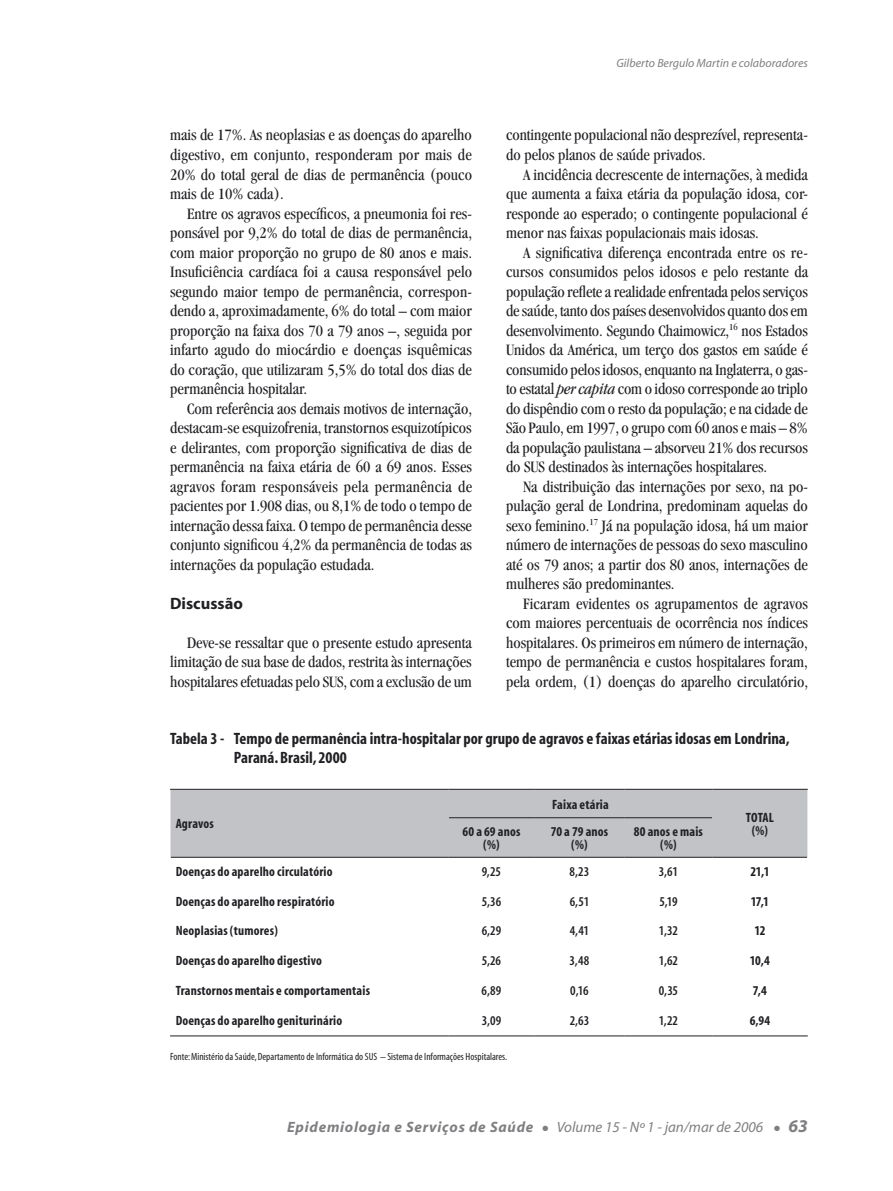
<style>
.page{position:relative;width:893px;height:1191px;background:#fff}
.page>*{position:absolute;margin:0;border:0;box-sizing:border-box;transform-origin:0 0}
.t1{font:italic 700 18px "Myriad";color:#7f7f83}
.t2{font:condensed 16.5px/19.5px "Garamond";color:#212125;text-align:justify}
.t3{font:700 condensed 16.5px/19.5px "Myriad";color:#212125}
.t4{font:700 16.5px "Myriad";color:#212125}
.t5{font:italic 700 15px "Myriad";letter-spacing:.05em;color:#7f7f83}
.t6{font:700 condensed 13.5px/13.5px "Myriad";letter-spacing:.01em;color:#212125;text-align:center}
.t7{font:600 condensed 13.5px "Myriad";color:#212125}
.t8{font:italic 12px "Myriad";color:#7f7f83}
.t9{font:condensed 10.5px "Myriad";color:#212125}
.s1{font-style:italic}
.s2{font-family:"Garamond"}
.s3{font-weight:400}
</style>
<div class="page">
<div style="left:170px;top:790px;width:637px;height:67px;background:#c2c3c6"></div>
<hr style="left:170px;top:789px;width:279px;height:1px;background:#212125">
<hr style="left:449px;top:789px;width:85px;height:1px;background:#212125">
<hr style="left:534px;top:789px;width:91px;height:1px;background:#212125">
<hr style="left:625px;top:789px;width:87px;height:1px;background:#212125">
<hr style="left:712px;top:789px;width:96px;height:1px;background:#212125">
<hr style="left:449px;top:817px;width:85px;height:1px;background:#212125">
<hr style="left:534px;top:817px;width:91px;height:1px;background:#212125">
<hr style="left:625px;top:817px;width:87px;height:1px;background:#212125">
<hr style="left:171px;top:857px;width:278px;height:1px;background:#212125">
<hr style="left:449px;top:857px;width:85px;height:1px;background:#212125">
<hr style="left:534px;top:857px;width:91px;height:1px;background:#212125">
<hr style="left:625px;top:857px;width:87px;height:1px;background:#212125">
<hr style="left:712px;top:857px;width:95px;height:1px;background:#212125">
<hr style="left:170px;top:1035px;width:279px;height:1px;background:#212125">
<hr style="left:449px;top:1035px;width:85px;height:1px;background:#212125">
<hr style="left:534px;top:1035px;width:91px;height:1px;background:#212125">
<hr style="left:625px;top:1035px;width:87px;height:1px;background:#212125">
<hr style="left:712px;top:1035px;width:96px;height:1px;background:#212125">
<p class="t2" style="left:170px;top:125px;width:303px">mais de 17%. As neoplasias e as doenças do aparelho digestivo, em conjunto, responderam por mais de 20% do total geral de dias de permanência (pouco mais de 10% cada).</p>
<p class="t2" style="left:170px;top:203px;width:303px;text-indent:17px">Entre os agravos específicos, a pneumonia foi res&shy;ponsável por 9,2% do total de dias de permanência, com maior proporção no grupo de 80 anos e mais.<br>Insuficiência cardíaca foi a causa responsável pelo segundo maior tempo de permanência, correspon&shy;dendo a, aproximadamente, 6% do total – com maior proporção na faixa dos 70 a 79 anos –, seguida por infarto agudo do miocárdio e doenças isquêmicas do coração, que utilizaram 5,5% do total dos dias de permanência hospitalar.</p>
<p class="t2" style="left:170px;top:398px;width:303px;text-indent:17px">Com referência aos demais motivos de internação, destacam-se esquizofrenia, transtornos esquizotípicos e delirantes, com proporção significativa de dias de permanência na faixa etária de 60 a 69 anos. Esses agravos foram responsáveis pela permanência de pacientes por 1.908 dias, ou 8,1% de todo o tempo de internação dessa faixa. O tempo de permanência desse conjunto significou 4,2% da permanência de todas as internações da população estudada.</p>
<p class="t4" style="left:170px;top:594px;width:74px">Discussão</p>
<p class="t2" style="left:170px;top:632px;width:303px;text-indent:17px">Deve-se ressaltar que o presente estudo apresenta limitação de sua base de dados, restrita às internações hospitalares efetuadas pelo SUS, com a exclusão de um</p>
<p class="t8" style="left:616px;top:57px;width:193px">Gilberto Bergulo Martin e colaboradores</p>
<p class="t2" style="left:506px;top:125px;width:303px">contingente populacional não desprezível, representa&shy;do pelos planos de saúde privados.</p>
<p class="t2" style="left:506px;top:164px;width:303px;text-indent:17px">A incidência decrescente de internações, à medida que aumenta a faixa etária da população idosa, cor&shy;responde ao esperado; o contingente populacional é menor nas faixas populacionais mais idosas.</p>
<p class="t2" style="left:506px;top:242px;width:304px;text-indent:17px">A significativa diferença encontrada entre os re&shy;cursos consumidos pelos idosos e pelo restante da população reflete a realidade enfrentada pelos serviços de saúde, tanto dos países desenvolvidos quanto dos em desenvolvimento. Segundo Chaimowicz,<sup>16</sup> nos Estados Unidos da América, um terço dos gastos em saúde é consumido pelos idosos, enquanto na Inglaterra, o gas&shy;to estatal <span class="s1">per capita</span> com o idoso corresponde ao triplo do dispêndio com o resto da população; e na cidade de São Paulo, em 1997, o grupo com 60 anos e mais – 8% da população paulistana – absorveu 21% dos recursos do SUS destinados às internações hospitalares.</p>
<p class="t2" style="left:506px;top:476px;width:303px;text-indent:17px">Na distribuição das internações por sexo, na po&shy;pulação geral de Londrina, predominam aquelas do sexo feminino.<sup>17</sup> Já na população idosa, há um maior número de internações de pessoas do sexo masculino até os 79 anos; a partir dos 80 anos, internações de mulheres são predominantes.</p>
<p class="t2" style="left:506px;top:593px;width:304px;text-indent:17px">Ficaram evidentes os agrupamentos de agravos com maiores percentuais de ocorrência nos índices hospitalares. Os primeiros em número de internação, tempo de permanência e custos hospitalares foram, pela ordem, (1) doenças do aparelho circulatório,</p>
<p class="t3" style="left:234px;top:729px;width:557px;text-indent:-64px">Tabela 3 - Tempo de permanência intra-hospitalar por grupo de agravos e faixas etárias idosas em Londrina,<br>Paraná. Brasil, 2000</p>
<p class="t6" style="left:176px;top:817px;width:39px">Agravos</p>
<p class="t6" style="left:552px;top:798px;width:58px">Faixa etária</p>
<p class="t6" style="left:746px;top:811px;width:30px">TOTAL</p>
<p class="t6" style="left:463px;top:825px;width:59px">60 a 69 anos</p>
<p class="t6" style="left:752px;top:824px;width:18px">(%)</p>
<p class="t6" style="left:483px;top:838px;width:18px">(%)</p>
<p class="t6" style="left:551px;top:825px;width:59px">70 a 79 anos (%)</p>
<p class="t6" style="left:634px;top:825px;width:71px">80 anos e mais (%)</p>
<p class="t6" style="left:176px;top:865px;width:158px">Doenças do aparelho circulatório</p>
<p class="t7" style="left:482px;top:864px;width:21px">9,25</p>
<p class="t7" style="left:570px;top:864px;width:21px">8,23</p>
<p class="t7" style="left:659px;top:864px;width:21px">3,61</p>
<p class="t6" style="left:750px;top:865px;width:21px">21,1</p>
<p class="t6" style="left:176px;top:895px;width:160px">Doenças do aparelho respiratório</p>
<p class="t7" style="left:482px;top:894px;width:21px">5,36</p>
<p class="t7" style="left:570px;top:894px;width:21px">6,51</p>
<p class="t7" style="left:659px;top:894px;width:20px">5,19</p>
<p class="t6" style="left:751px;top:895px;width:20px">17,1</p>
<p class="t6" style="left:176px;top:924px;width:104px">Neoplasias (tumores)</p>
<p class="t7" style="left:482px;top:924px;width:21px">6,29</p>
<p class="t7" style="left:570px;top:924px;width:21px">4,41</p>
<p class="t7" style="left:659px;top:924px;width:21px">1,32</p>
<p class="t6" style="left:754px;top:924px;width:13px">12</p>
<p class="t6" style="left:176px;top:954px;width:148px">Doenças do aparelho digestivo</p>
<p class="t7" style="left:482px;top:954px;width:21px">5,26</p>
<p class="t7" style="left:570px;top:954px;width:21px">3,48</p>
<p class="t7" style="left:659px;top:954px;width:21px">1,62</p>
<p class="t6" style="left:750px;top:954px;width:22px">10,4</p>
<p class="t6" style="left:176px;top:984px;width:196px">Transtornos mentais e comportamentais</p>
<p class="t7" style="left:482px;top:983px;width:21px">6,89</p>
<p class="t7" style="left:570px;top:983px;width:20px">0,16</p>
<p class="t7" style="left:659px;top:983px;width:21px">0,35</p>
<p class="t6" style="left:753px;top:984px;width:15px">7,4</p>
<p class="t6" style="left:176px;top:1014px;width:168px">Doenças do aparelho geniturinário</p>
<p class="t7" style="left:482px;top:1013px;width:21px">3,09</p>
<p class="t7" style="left:570px;top:1013px;width:21px">2,63</p>
<p class="t7" style="left:659px;top:1013px;width:21px">1,22</p>
<p class="t6" style="left:750px;top:1014px;width:22px">6,94</p>
<p class="t9" style="left:170px;top:1051px;width:339px">Fonte: Ministério da Saúde, Departamento de Informática do SUS <span class="s2">–</span> Sistema de Informações Hospitalares.</p>
<p class="t5" style="left:287px;top:1119px;width:494px">Epidemiologia e Serviços de Saúde ● <span class="s3">Volume 15 - Nº 1 - jan/mar de 2006</span> ●</p>
<p class="t1" style="left:788px;top:1116px;width:21px">63</p>
</div>
